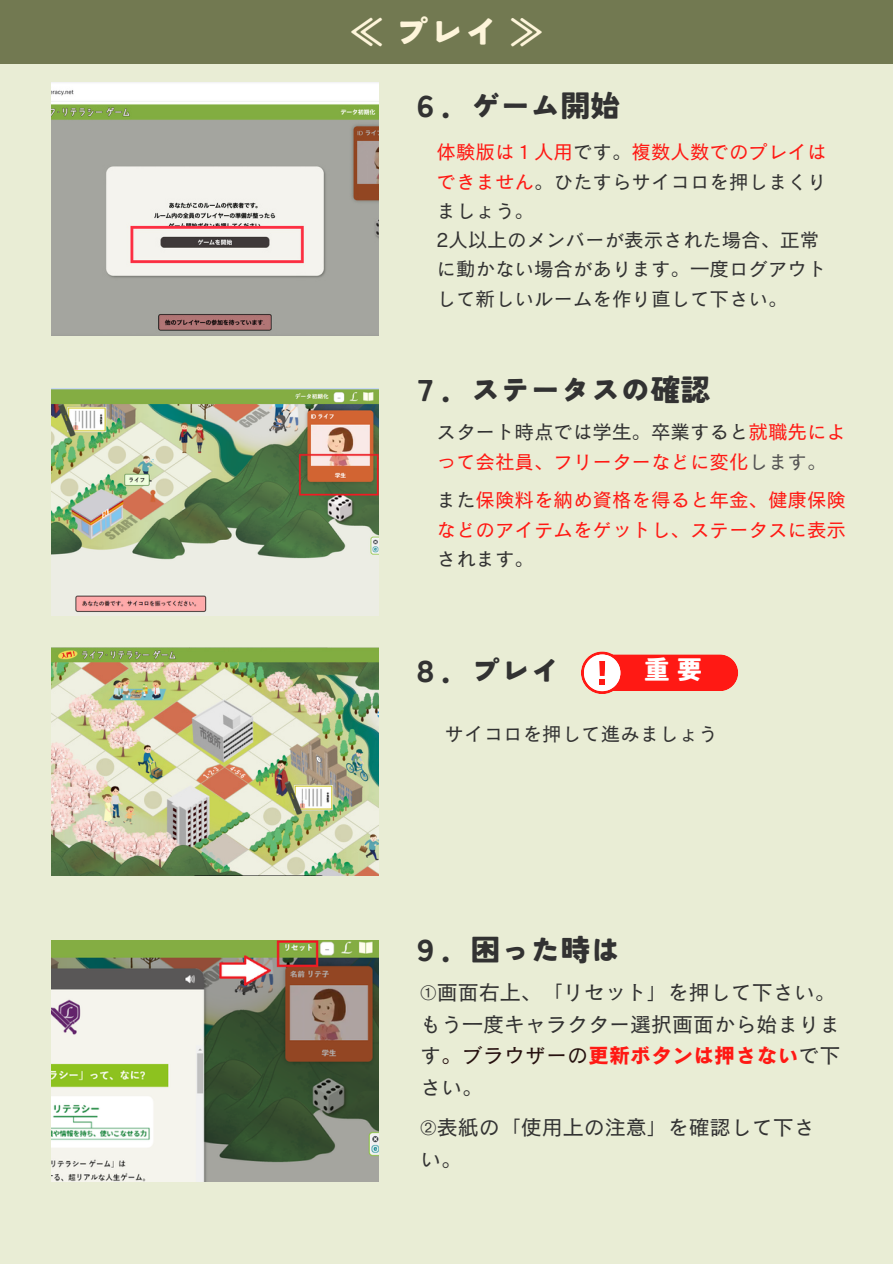
<style>
.page{position:relative;width:893px;height:1264px;background:#fff}
.page>*{position:absolute;margin:0;border:0;box-sizing:border-box;transform-origin:0 0}
.t1{font:900 34.95px "Tsunagi Gothic";color:#fef5da}
.t2{font:900 30px "Tsunagi Gothic";color:#323232}
.t3{font:900 25.5px "Tsunagi Gothic";color:#fff}
.t4{font:21px/31.5px "Canva Cezanne Pro N M";color:#323232}
.t5{font:19.5px/29.2px "Canva Cezanne Pro N M";color:#323232;text-align:justify}
.t6{font:19.5px/29.5px "Canva Cezanne Pro N M";color:#ff1914}
.s1{color:#ff1914}
.s2{color:#323232}
.s3{color:#545454}
.s4{font-family:"Free Serif"}
.s5{color:#26110f}
.s6{font-family:"Canva Cezanne Pro N B";color:#ff1914}
</style>
<div class="page">
<div style="left:0;top:0;width:892px;height:1263px;background:#e9edd5"></div>
<img style="left:52px;top:83px;width:326px;height:252px">
<img style="left:52px;top:940px;width:326px;height:241px">
<div style="left:0;top:0;width:892px;height:63px;background:#727951"></div>
<hr style="left:600px;top:654px;width:125px;height:1px;background:#ff1914">
<svg style="left:581px;top:651px;width:42px;height:43px"></svg>
<img style="left:52px;top:388px;width:326px;height:227px">
<img style="left:52px;top:648px;width:326px;height:227px">
<p class="t1" style="left:349px;top:14px;width:196px">≪ プレイ ≫</p>
<p class="t2" style="left:410px;top:90px;width:211px">６．ゲーム開始</p>
<p class="t5" style="left:436px;top:137px;width:391px"><span class="s1">体験版は１人用</span>です。<span class="s1">複数人数でのプレイはできません</span>。ひたすらサイコロを押しまくりましょう。</p>
<p class="t5" style="left:436px;top:225px;width:391px;text-align:left">2人以上のメンバーが表示された場合、正常に動かない場合があります。一度ログアウトして新しいルームを作り直して下さい。</p>
<p class="t2" style="left:410px;top:374px;width:301px">７．ステータスの確認</p>
<p class="t6" style="left:436px;top:417px;width:411px"><span class="s2">スタート時点では学生。卒業すると</span>就職先によって会社員、フリーターなどに変化<span class="s3">します。</span></p>
<p class="t6" style="left:436px;top:485px;width:411px;text-align:justify"><span class="s2">また</span>保険料を納め資格を得ると年金、健康保険などのアイテムをゲットし、ステータスに表示<span class="s2">されます。</span></p>
<p class="t2" style="left:410px;top:656px;width:151px">８．プレイ</p>
<p class="t3" style="left:644px;top:657px;width:60px">重要</p>
<p class="t5" style="left:444px;top:718px;width:274px">サイコロを押して進みましょう</p>
<p class="t2" style="left:410px;top:934px;width:211px">９．困った時は</p>
<p class="t4" style="left:420px;top:976px;width:421px"><span class="s4">➀</span>画面右上、「リセット」を押して下さい。もう一度キャラクター選択画面から始まります<span class="s5">。ブラウザーの</span><span class="s6">更新ボタンは押さない</span>で下さい。</p>
<p class="t4" style="left:420px;top:1111px;width:396px"><span class="s4">➁</span>表紙の「使用上の注意」を確認して下さい。</p>
</div>
